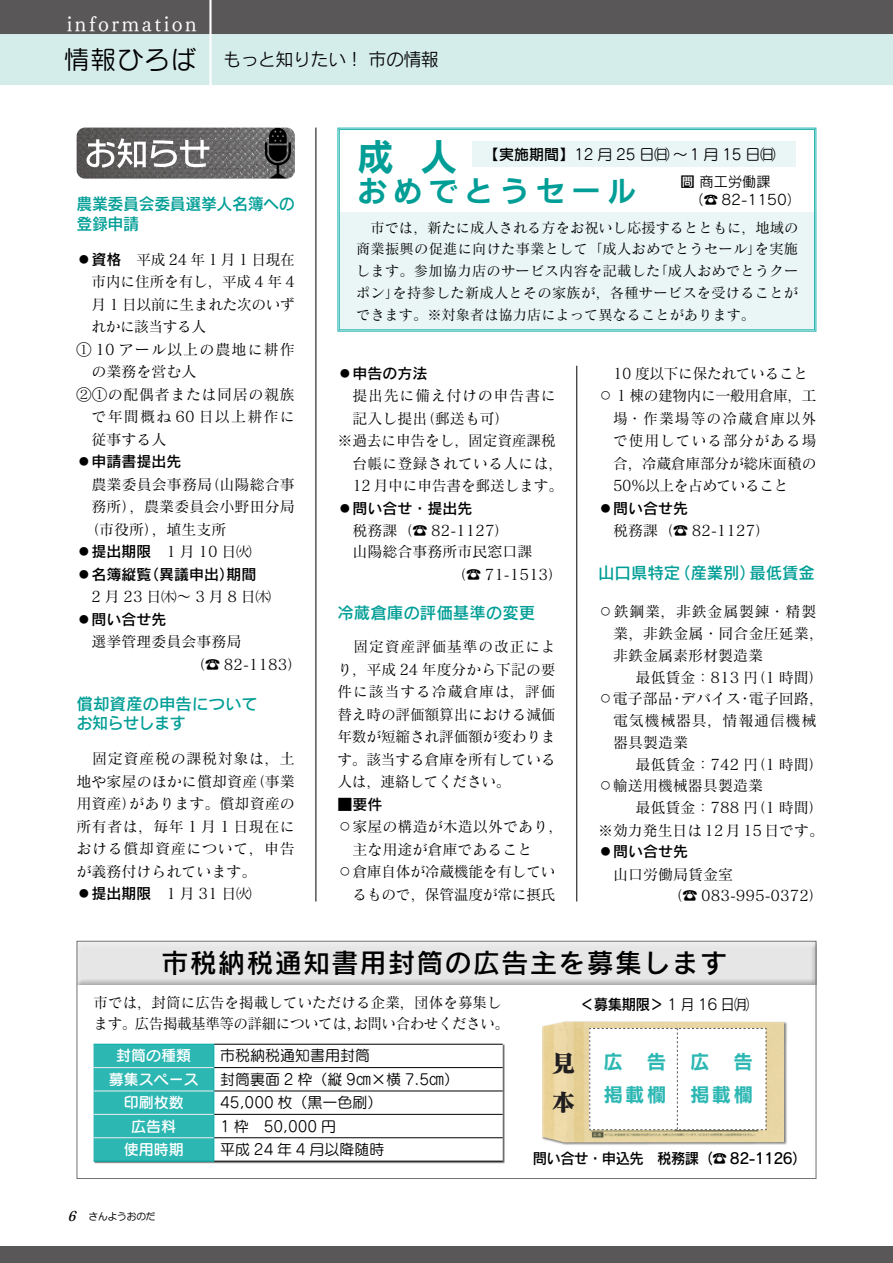
<style>
.page{position:relative;width:893px;height:1263px;background:#fff}
.page>*{position:absolute;margin:0;border:0;box-sizing:border-box;transform-origin:0 0}
.t1{font:37.5px "Rodin Cattleya Pro B";color:#009e96}
.t2{font:30px "Rodin Cattleya Pro B";letter-spacing:.19em;color:#009e96}
.t3{font:27px "Rodin Pro DB";letter-spacing:.05em;color:#000}
.t4{font:24px/39.3px "Matisse Pro EB";color:#201e1e}
.t5{font:21px "Tsuku Min Pro LB";letter-spacing:.12em;color:#fff}
.t6{font:19.5px/33px "Rodin Pro B";letter-spacing:.11em;color:#2cb7b3}
.t7{font:18px "Rodin Cattleya Pro M";letter-spacing:-.03em;color:#000}
.t8{font:16.5px/19.5px "Rodin Cattleya Pro DB";letter-spacing:-.01em;color:#009e96}
.t9{font:16.5px/19.5px "Rodin Cattleya Pro DB";letter-spacing:-.03em;color:#009e96}
.t10{font:15px/22.5px "Matisse Pro M";color:#000}
.t11{font:15px/22.5px "Rodin Pro DB";color:#000}
.t12{font:15px "Seurat Pro M";color:#000}
.t13{font:15px/21px "Matisse Pro M";letter-spacing:-.03em;color:#000}
.t14{font:15px "Matisse Pro M";letter-spacing:-.025em;color:#000}
.t15{font:15px "Matisse Pro M";letter-spacing:.05em;color:#000}
.t16{font:15px "Matisse Pro M";letter-spacing:.08em;color:#000}
.t17{font:15px "Seurat Pro DB";color:#fff}
.t18{font:15px "Rodin Pro DB";letter-spacing:-.04em;color:#000;scale:.96 1}
.t19{font:15px "Matisse Pro M";letter-spacing:.075em;color:#000}
.t20{font:15px "Matisse Pro M";letter-spacing:.04em;color:#000}
.t21{font:15px "Matisse Pro M";letter-spacing:.03em;color:#000}
.t22{font:15px "Matisse Pro M";letter-spacing:-.02em;color:#000}
.t23{font:15px "Matisse Pro M";letter-spacing:.045em;color:#000}
.t24{font:15px "Matisse Pro M";letter-spacing:.07em;color:#000}
.t25{font:15px "Matisse Pro M";letter-spacing:.25em;color:#000}
.t26{font:14.25px/21.8px "Matisse Pro M";color:#000;text-align:justify}
.t27{font:14.25px/18px "Rodin Pro M";color:#000}
.t28{font:9.75px "Anito Std M";letter-spacing:-.02em;color:#000}
.s1{font-family:"Seurat Pro M";font-size:25.5px}
.s2{font-family:"Rodin Pro DB"}
.s3{font-family:"Matisse Pro M"}
.s4{font-family:"Seurat Pro DB"}
.s5{font-family:"Rodin Pro M"}
.s6{font-family:"Matisse Eleganto Pro B";font-style:italic;font-size:13.5px}
</style>
<div class="page">
<div style="left:0;top:0;width:893px;height:34px;background:#595757"></div>
<div style="left:0;top:34px;width:893px;height:51px;background:#d4ecea"></div>
<hr style="left:209px;top:0;width:3px;height:85px;background:#fff">
<div style="left:0;top:1246px;width:893px;height:17px;background:#595757"></div>
<hr style="left:316px;top:128px;width:1px;height:773px;background:#000">
<hr style="left:576px;top:366px;width:1px;height:535px;background:#000">
<div style="left:542px;top:1021px;width:245px;height:125px;background:#000;opacity:.5"></div>
<img style="left:542px;top:1022px;width:242px;height:120px">
<div style="left:73px;top:938px;width:744px;height:48px;background:#fff;opacity:.75"></div>
<div style="left:73px;top:941px;width:744px;height:45px;background:#000;opacity:.5"></div>
<img style="left:77px;top:128px;width:218px;height:51px">
<svg style="left:265px;top:128px;width:26px;height:51px"></svg>
<svg style="left:86px;top:138px;width:123px;height:30px"></svg>
<div style="left:94px;top:1044px;width:411px;height:120px;background:#000;opacity:.6"></div>
<hr style="left:214px;top:1161px;width:289px;height:1px;background:#000">
<svg style="left:94px;top:1044px;width:409px;height:117px"></svg>
<hr style="left:94px;top:1161px;width:120px;height:1px;background:#00ada9">
<hr style="left:94px;top:1067px;width:120px;height:1px;background:#eeefef">
<hr style="left:94px;top:1091px;width:120px;height:1px;background:#eeefef">
<hr style="left:94px;top:1114px;width:120px;height:1px;background:#eeefef">
<hr style="left:94px;top:1137px;width:120px;height:1px;background:#eeefef">
<svg style="left:589px;top:1027px;width:178px;height:103px"></svg>
<div style="left:603px;top:1045px;width:63px;height:67px;background:#fff"></div>
<div style="left:690px;top:1045px;width:63px;height:67px;background:#fff"></div>
<svg style="left:337px;top:127px;width:480px;height:205px"></svg>
<div style="left:339px;top:129px;width:476px;height:201px;border:1px solid #2cb7b3"></div>
<div style="left:77px;top:941px;width:739px;height:238px;border:1px solid #727172"></div>
<h3 class="t5" style="left:67px;top:5px;width:132px">information</h3>
<p class="t7" style="left:64px;top:48px;width:377px"><span class="s1">情報ひろば</span> もっと知りたい！ 市の情報</p>
<p class="t9" style="left:77px;top:193px;width:220px">農業委員会委員選挙人名簿への登録申請</p>
<p class="t10" style="left:77px;top:247px;width:220px"><span class="s2">◦資格　</span>平成 24 年 1 月 1 日現在</p>
<p class="t10" style="left:92px;top:270px;width:205px">市内に住所を有し，平成 4 年 4</p>
<p class="t14" style="left:92px;top:295px;width:205px">月 1 日以前に生まれた次のいず</p>
<p class="t13" style="left:92px;top:316px;width:116px">れかに該当する人</p>
<p class="t19" style="left:77px;top:340px;width:220px">① 10 アール以上の農地に耕作</p>
<p class="t10" style="left:92px;top:360px;width:107px">の業務を営む人</p>
<p class="t20" style="left:77px;top:385px;width:220px">②①の配偶者または同居の親族</p>
<p class="t16" style="left:92px;top:407px;width:205px">で年間概ね 60 日以上耕作に</p>
<p class="t10" style="left:92px;top:427px;width:77px">従事する人</p>
<p class="t11" style="left:77px;top:450px;width:107px">◦申請書提出先</p>
<p class="t10" style="left:92px;top:472px;width:205px">農業委員会事務局（山陽総合事</p>
<p class="t10" style="left:92px;top:495px;width:205px">務所），農業委員会小野田分局</p>
<p class="t10" style="left:84px;top:517px;width:144px">（市役所），埴生支所</p>
<p class="t11" style="left:77px;top:540px;width:182px">◦提出期限　<span class="s3">1 月 10 日㈫</span>◦名簿縦覧（異議申出）期間</p>
<p class="t25" style="left:92px;top:587px;width:181px">2月23日㈭〜3月8日㈭</p>
<p class="t11" style="left:77px;top:607px;width:91px">◦問い合せ先</p>
<p class="t10" style="left:190px;top:630px;width:114px;text-indent:-114px">　選挙管理委員会事務局<br>（☎ 82-1183）</p>
<p class="t8" style="left:77px;top:693px;width:183px">償却資産の申告についてお知らせします</p>
<p class="t10" style="left:77px;top:747px;width:220px;text-align:justify">　固定資産税の課税対象は，土地や家屋のほかに償却資産（事業用資産）があります。償却資産の所有者は，毎年 1 月 1 日現在における償却資産について，申告が義務付けられています。</p>
<p class="t11" style="left:77px;top:882px;width:177px">◦提出期限　<span class="s3">1 月 31 日㈫</span></p>
<h1 class="t1" style="left:357px;top:132px;width:102px">成 人</h1>
<h2 class="t2" style="left:357px;top:171px;width:282px">おめでとうセール</h2>
<p class="t12" style="left:484px;top:144px;width:293px"><span class="s4">【実施期間】</span>12 月 25 日㈰〜1 月 15 日㈰</p>
<p class="t27" style="left:689px;top:172px;width:113px;text-indent:-9px">問 商工労働課（☎ 82-1150）</p>
<p class="t26" style="left:356px;top:216px;width:444px">　市では，新たに成人される方をお祝いし応援するとともに，地域の商業振興の促進に向けた事業として「成人おめでとうセール」を実施します。参加協力店のサービス内容を記載した「成人おめでとうクーポン」を持参した新成人とその家族が，各種サービスを受けることができます。※対象者は協力店によって異なることがあります。</p>
<p class="t11" style="left:337px;top:361px;width:91px">◦申告の方法</p>
<p class="t23" style="left:352px;top:386px;width:205px">提出先に備え付けの申告書に</p>
<p class="t10" style="left:352px;top:406px;width:159px">記入し提出（郵送も可）</p>
<p class="t10" style="left:337px;top:429px;width:220px">※過去に申告をし，固定資産課税</p>
<p class="t21" style="left:352px;top:454px;width:212px">台帳に登録されている人には，</p>
<p class="t10" style="left:352px;top:474px;width:212px">12 月中に申告書を郵送します。</p>
<p class="t11" style="left:337px;top:496px;width:136px">◦問い合せ・提出先</p>
<p class="t10" style="left:352px;top:520px;width:181px;line-height:21px">税務課（☎ 82-1127）<br>山陽総合事務所市民窓口課</p>
<p class="t10" style="left:451px;top:562px;width:114px">（☎ 71-1513）</p>
<p class="t8" style="left:337px;top:603px;width:200px">冷蔵倉庫の評価基準の変更</p>
<p class="t10" style="left:337px;top:635px;width:220px;text-align:justify;text-indent:16px">固定資産評価基準の改正により，平成 24 年度分から下記の要件に該当する冷蔵倉庫は，評価替え時の評価額算出における減価年数が短縮され評価額が変わります。該当する倉庫を所有している人は，連絡してください。</p>
<p class="t11" style="left:337px;top:792px;width:46px">■要件</p>
<p class="t10" style="left:337px;top:815px;width:227px">◦家屋の構造が木造以外であり，</p>
<p class="t10" style="left:352px;top:838px;width:182px">主な用途が倉庫であること</p>
<p class="t10" style="left:337px;top:860px;width:220px">◦倉庫自体が冷蔵機能を有してい</p>
<p class="t10" style="left:352px;top:883px;width:205px">るもので，保管温度が常に摂氏</p>
<p class="t22" style="left:613px;top:364px;width:197px">10 度以下に保たれていること</p>
<p class="t14" style="left:598px;top:386px;width:220px">◦ 1 棟の建物内に一般用倉庫，工</p>
<p class="t16" style="left:613px;top:409px;width:205px">場・作業場等の冷蔵倉庫以外</p>
<p class="t24" style="left:613px;top:431px;width:205px">で使用している部分がある場</p>
<p class="t10" style="left:613px;top:451px;width:205px">合，冷蔵倉庫部分が総床面積の</p>
<p class="t13" style="left:613px;top:475px;width:177px">50％以上を占めていること</p>
<p class="t11" style="left:598px;top:496px;width:91px">◦問い合せ先</p>
<p class="t10" style="left:613px;top:519px;width:159px">税務課（☎ 82-1127）</p>
<p class="t8" style="left:598px;top:563px;width:218px">山口県特定（産業別）最低賃金</p>
<p class="t15" style="left:598px;top:602px;width:220px">◦鉄鋼業，非鉄金属製錬・精製</p>
<p class="t10" style="left:613px;top:622px;width:212px">業，非鉄金属・同合金圧延業，</p>
<p class="t10" style="left:613px;top:644px;width:151px">非鉄金属素形材製造業</p>
<p class="t10" style="left:620px;top:665px;width:205px">　最低賃金：813 円（1 時間）</p>
<p class="t10" style="left:598px;top:687px;width:227px">◦電子部品・デバイス・電子回路，</p>
<p class="t15" style="left:613px;top:711px;width:205px">電気機械器具，情報通信機械</p>
<p class="t10" style="left:613px;top:731px;width:76px">器具製造業</p>
<p class="t10" style="left:620px;top:752px;width:205px">　最低賃金：742 円（1 時間）</p>
<p class="t10" style="left:598px;top:774px;width:166px">◦輸送用機械器具製造業</p>
<p class="t10" style="left:620px;top:796px;width:205px">　最低賃金：788 円（1 時間）</p>
<p class="t10" style="left:598px;top:818px;width:227px">※効力発生日は 12 月 15 日です。</p>
<p class="t11" style="left:598px;top:840px;width:91px">◦問い合せ先</p>
<p class="t10" style="left:667px;top:863px;width:158px;line-height:21px;text-indent:-54px">山口労働局賃金室<br>（☎ 083-995-0372）</p>
<h3 class="t3" style="left:161px;top:945px;width:567px">市税納税通知書用封筒の広告主を募集します</h3>
<p class="t13" style="left:94px;top:992px;width:417px">市では，封筒に広告を掲載していただける企業，団体を募集します。広告掲載基準等の詳細については，お問い合わせください。</p>
<p class="t11" style="left:580px;top:993px;width:171px">＜募集期限＞ <span class="s5">1 月 16 日㈪</span></p>
<p class="t17" style="left:116px;top:1046px;width:76px">封筒の種類</p>
<p class="t12" style="left:220px;top:1046px;width:151px">市税納税通知書用封筒</p>
<p class="t17" style="left:109px;top:1069px;width:91px">募集スペース</p>
<p class="t12" style="left:220px;top:1069px;width:240px">封筒裏面 2 枠（縦 9㎝×横 7.5㎝）</p>
<p class="t17" style="left:124px;top:1093px;width:61px">印刷枚数</p>
<p class="t12" style="left:220px;top:1093px;width:164px">45,000 枚（黒一色刷）</p>
<p class="t17" style="left:131px;top:1116px;width:46px">広告料</p>
<p class="t12" style="left:220px;top:1116px;width:117px">1 枠　50,000 円</p>
<p class="t17" style="left:124px;top:1139px;width:61px">使用時期</p>
<p class="t12" style="left:220px;top:1139px;width:166px">平成 24 年 4 月以降随時</p>
<p class="t28" style="left:67px;top:1210px;width:90px"><span class="s6">6</span> さんようおのだ</p>
<h3 class="t4" style="left:551px;top:1042px;width:24px">見本</h3>
<h3 class="t6" style="left:603px;top:1045px;width:64px">広 告掲載欄</h3>
<h3 class="t6" style="left:690px;top:1045px;width:64px">広 告掲載欄</h3>
<p class="t18" style="left:533px;top:1149px;width:287px">問い合せ・申込先　税務課（☎ 82-1126）</p>
</div>
